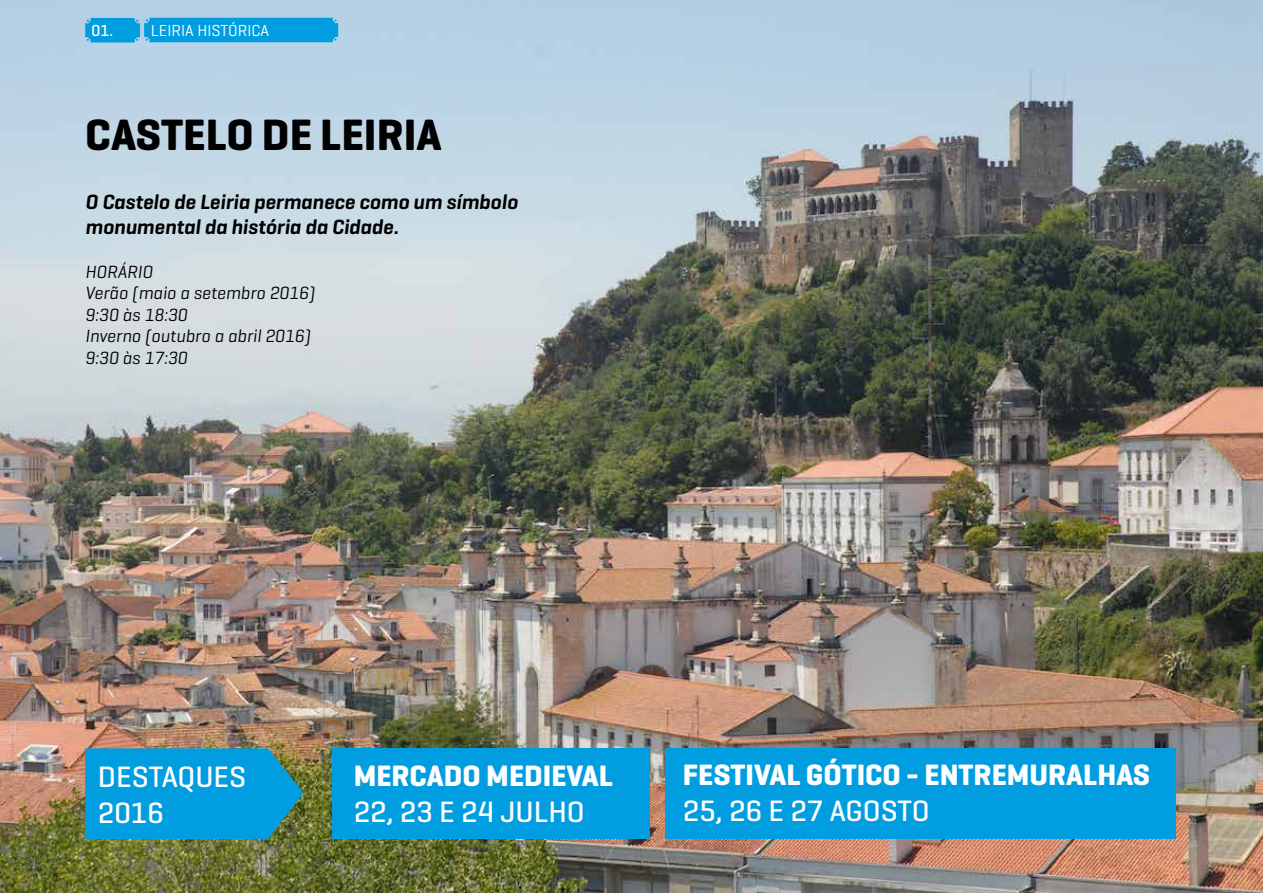
<style>
.page{position:relative;width:1263px;height:893px;background:#fff}
.page>*{position:absolute;margin:0;border:0;box-sizing:border-box;transform-origin:0 0}
.t1{font:700 44.7px "Geogrotesque";color:#000}
.t2{font:700 30px "Geogrotesque";color:#fff}
.t3{font:500 30px/36px "Geogrotesque";color:#fff}
.t4{font:italic 600 21px/25.2px "Geogrotesque";color:#000}
.t5{font:italic 18px/21.6px "Geogrotesque";color:#000}
.t6{font:16.2px "Geogrotesque";color:#fff}
.s1{font-weight:500}
</style>
<div class="page">
<img style="left:0;top:0;width:1263px;height:893px">
<svg style="left:85px;top:18px;width:253px;height:25px;background:#0ca1e0"></svg>
<div style="left:332px;top:748px;width:317px;height:91px;background:#009ee0"></div>
<svg style="left:85px;top:748px;width:218px;height:91px;background:#0a9ad2"></svg>
<div style="left:665px;top:748px;width:510px;height:91px;background:#009ee0"></div>
<p class="t6" style="left:92px;top:20px;width:179px"><span class="s1">01.</span> LEIRIA HISTÓRICA</p>
<h1 class="t1" style="left:85px;top:107px;width:358px">CASTELO DE LEIRIA</h1>
<p class="t4" style="left:85px;top:189px;width:434px">O Castelo de Leiria permanece como um símbolo monumental da história da Cidade.</p>
<p class="t5" style="left:85px;top:260px;width:231px">HORÁRIO<br>Verão (maio a setembro 2016)<br>9:30 às 18:30<br>Inverno (outubro a abril 2016)<br>9:30 às 17:30</p>
<h2 class="t3" style="left:98px;top:758px;width:150px">DESTAQUES<br>2016</h2>
<h2 class="t2" style="left:683px;top:756px;width:469px">FESTIVAL GÓTICO - ENTREMURALHAS</h2>
<h2 class="t2" style="left:354px;top:757px;width:261px">MERCADO MEDIEVAL</h2>
<h2 class="t3" style="left:354px;top:793px;width:233px">22, 23 E 24 JULHO</h2>
<h2 class="t3" style="left:683px;top:792px;width:248px">25, 26 E 27 AGOSTO</h2>
</div>
